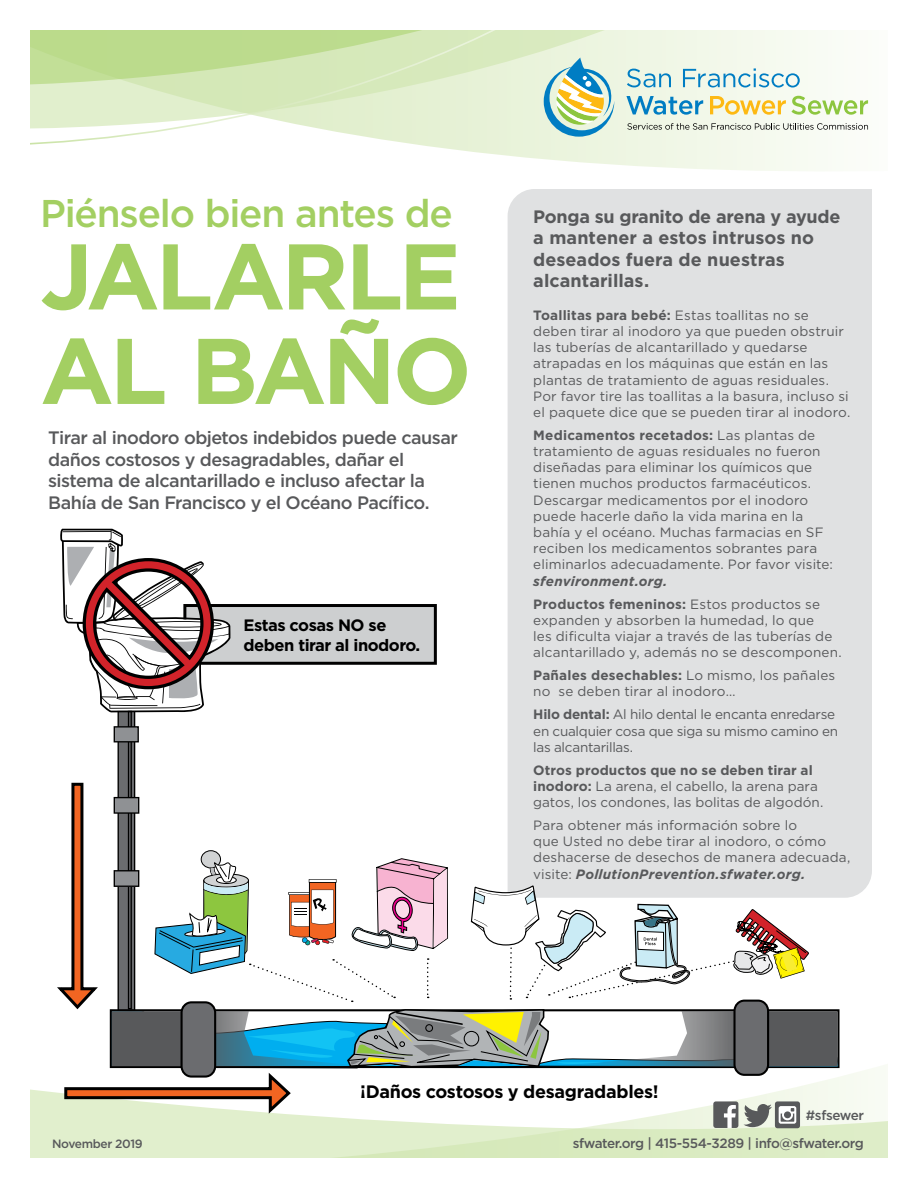
<style>
.page{position:relative;width:918px;height:1188px;background:#fff}
.page>*{position:absolute;margin:0;border:0;box-sizing:border-box;transform-origin:0 0}
.t1{font:700 93px/94.5px "Gotham";letter-spacing:-.045em;color:#a3cf62}
.t2{font:500 38.7px "Gotham";letter-spacing:-.03em;color:#a3cf62}
.t3{font:500 18px/21.6px "Gotham";letter-spacing:-.03em;color:#58595b}
.t4{font:700 18px/21.6px "Gotham";color:#58595b}
.t5{font:700 18px "Gotham";letter-spacing:-.02em;color:#000}
.t6{font:700 16.5px/19.8px "Gotham";letter-spacing:-.03em;color:#000}
.t7{font:13.5px/16.2px "Gotham";letter-spacing:.01em;color:#58595b}
.t8{font:13.5px/16.2px "Gotham";letter-spacing:-.02em;color:#58595b}
.t9{font:700 13.5px/23px "Gotham";letter-spacing:.015em;color:#58595b}
.t10{font:500 13.5px "Gotham";letter-spacing:-.03em;color:#58595b}
.t11{font:500 12px "Gotham";letter-spacing:-.03em;color:#58595b}
.s1{font-weight:700}
.s2{font-style:italic}
.s3{font-weight:400}
.s4{font-weight:700;font-style:italic}
</style>
<div class="page">
<svg style="left:444px;top:31px;width:425px;height:140px;fill:#f5f9ee"></svg>
<svg style="left:31px;top:1065px;width:856px;height:92px;background:#e0eecc"></svg>
<div style="left:575px;top:31px;width:93px;height:57px;background:#eef5e2"></div>
<svg style="left:31px;top:31px;width:544px;height:117px;background:#dbebc3"></svg>
<svg style="left:544px;top:58px;width:70px;height:79px;background:#b2d0bf"></svg>
<svg style="left:627px;top:69px;width:44px;height:18px"></svg>
<svg style="left:683px;top:68px;width:117px;height:20px"></svg>
<svg style="left:626px;top:96px;width:77px;height:19px"></svg>
<svg style="left:710px;top:96px;width:158px;height:19px"></svg>
<svg style="left:627px;top:123px;width:241px;height:7px"></svg>
<div style="left:185px;top:606px;width:250px;height:57px;background:#cdcfd0"></div>
<div style="left:183px;top:604px;width:254px;height:61px;border:3px solid #000"></div>
<div style="left:118px;top:711px;width:17px;height:299px;background:#6b6c6f"></div>
<div style="left:118px;top:710px;width:17px;height:301px;border:1px solid #000"></div>
<div style="left:128px;top:711px;width:4px;height:298px;border:1px solid #000"></div>
<div style="left:114px;top:727px;width:24px;height:15px;background:#8f9194"></div>
<div style="left:114px;top:726px;width:25px;height:16px;border:1px solid #000"></div>
<svg style="left:60px;top:529px;width:170px;height:183px"></svg>
<div style="left:508px;top:189px;width:364px;height:709px;background:#e0e1e2"></div>
<svg style="left:54px;top:781px;width:785px;height:347px"></svg>
<h2 class="t2" style="left:40px;top:188px;width:414px">Piénselo bien antes de</h2>
<h1 class="t1" style="left:40px;top:229px;width:433px">JALARLE<br>AL BAÑO</h1>
<h3 class="t3" style="left:48px;top:427px;width:411px">Tirar al inodoro objetos indebidos puede causar daños costosos y desagradables, dañar el sistema de alcantarillado e incluso afectar la Bahía de San Francisco y el Océano Pacífico.</h3>
<p class="t6" style="left:244px;top:615px;width:178px">Estas cosas NO se deben tirar al inodoro.</p>
<h3 class="t4" style="left:533px;top:205px;width:309px">Ponga su granito de arena y ayude a mantener a estos intrusos no deseados fuera de nuestras alcantarillas.</h3>
<p class="t7" style="left:533px;top:307px;width:319px"><span class="s1">Toallitas para bebé:</span> Estas toallitas no se deben tirar al inodoro ya que pueden obstruir las tuberías de alcantarillado y quedarse atrapadas en los máquinas que están en las plantas de tratamiento de aguas residuales.<br>Por favor tire las toallitas a la basura, incluso si el paquete dice que se pueden tirar al inodoro.</p>
<p class="t7" style="left:533px;top:427px;width:301px"><span class="s1">Medicamentos recetados:</span> Las plantas de tratamiento de aguas residuales no fueron diseñadas para eliminar los químicos que tienen muchos productos farmacéuticos.<br>Descargar medicamentos por el inodoro puede hacerle daño la vida marina en la bahía y el océano. Muchas farmacias en SF reciben los medicamentos sobrantes para eliminarlos adecuadamente. Por favor visite:</p>
<p class="t9" style="left:533px;top:569px;width:288px"><span class="s2">sfenvironment.org.<br></span>Productos femeninos: <span class="s3">Estos productos se</span></p>
<p class="t7" style="left:533px;top:612px;width:310px">expanden y absorben la humedad, lo que<br>les dificulta viajar a través de las tuberías de alcantarillado y, además no se descomponen.</p>
<p class="t7" style="left:533px;top:667px;width:303px"><span class="s1">Pañales desechables:</span> Lo mismo, los pañales no se deben tirar al inodoro…</p>
<p class="t8" style="left:533px;top:706px;width:306px"><span class="s1">Hilo dental:</span> Al hilo dental le encanta enredarse en cualquier cosa que siga su mismo camino en las alcantarillas.</p>
<p class="t7" style="left:533px;top:762px;width:292px"><span class="s1">Otros productos que no se deben tirar al inodoro:</span> La arena, el cabello, la arena para gatos, los condones, las bolitas de algodón.</p>
<p class="t7" style="left:533px;top:817px;width:319px">Para obtener más información sobre lo<br>que Usted no debe tirar al inodoro, o cómo deshacerse de desechos de manera adecuada, visite: <span class="s4">PollutionPrevention.sfwater.org.</span></p>
<p class="t11" style="left:52px;top:1135px;width:92px">November 2019</p>
<h3 class="t5" style="left:360px;top:1079px;width:300px">¡Daños costosos y desagradables!</h3>
<p class="t10" style="left:806px;top:1107px;width:60px">#sfsewer</p>
<p class="t10" style="left:573px;top:1134px;width:293px">sfwater.org | 415-554-3289 | info@sfwater.org</p>
</div>
